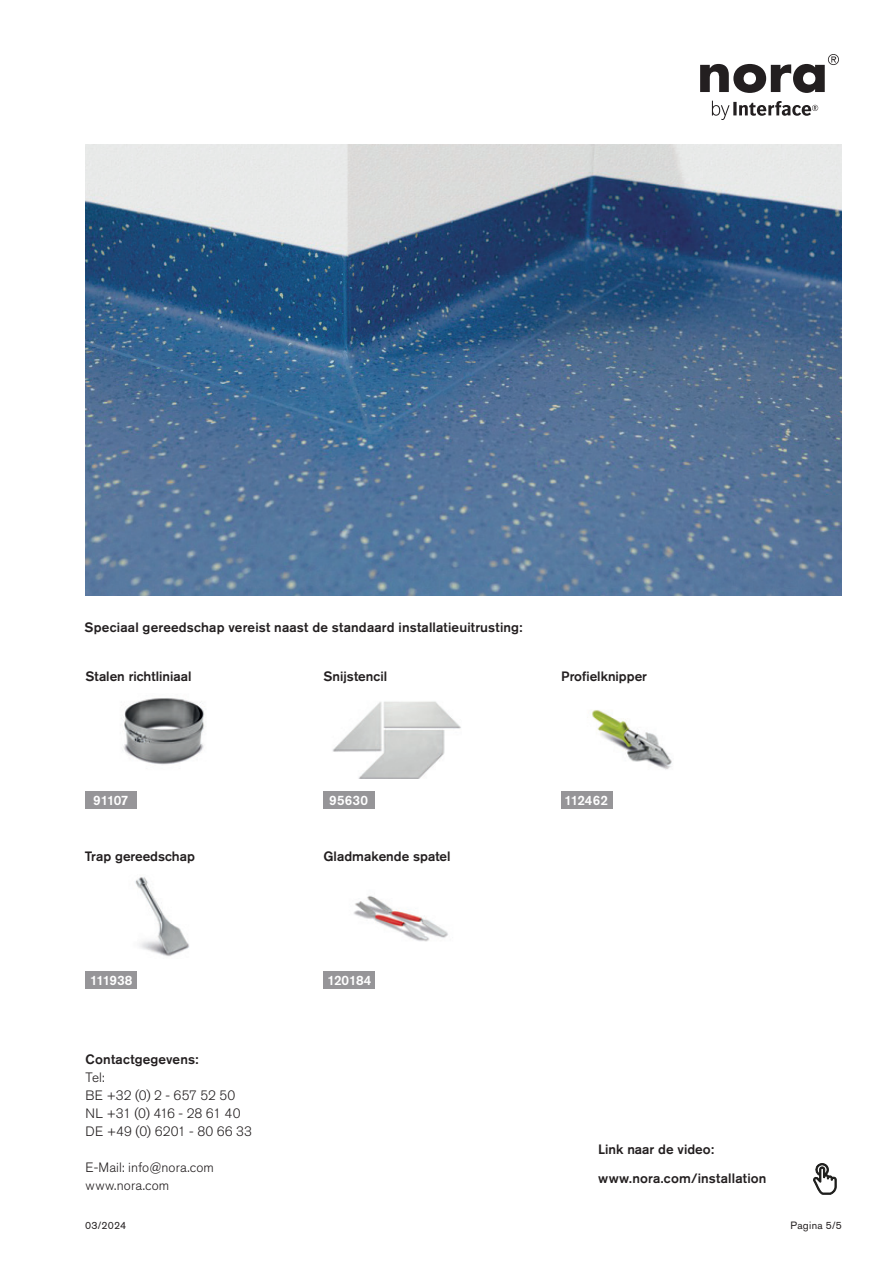
<style>
.page{position:relative;width:893px;height:1263px;background:#fff}
.page>*{position:absolute;margin:0;border:0;box-sizing:border-box;transform-origin:0 0}
.t1{font:500 13.5px "Akzidenz Grotesk Pro";letter-spacing:.005em;color:#231f20}
.t2{font:300 13.5px/18px "Akzidenz Grotesk Pro";letter-spacing:.01em;color:#231f20}
.t3{font:500 13.5px "Akzidenz Grotesk Pro";color:#fff}
.t4{font:10.5px "Akzidenz Grotesk Pro";letter-spacing:.025em;color:#231f20}
</style>
<div class="page">
<svg style="left:700px;top:54px;width:139px;height:39px"></svg>
<svg style="left:712px;top:101px;width:106px;height:19px"></svg>
<img style="left:85px;top:145px;width:757px;height:451px">
<img style="left:121px;top:698px;width:84px;height:67px">
<div style="left:85px;top:792px;width:51px;height:17px;background:#969598"></div>
<img style="left:332px;top:701px;width:129px;height:78px">
<div style="left:323px;top:792px;width:51px;height:17px;background:#969598"></div>
<img style="left:587px;top:710px;width:85px;height:60px">
<div style="left:561px;top:792px;width:51px;height:17px;background:#969598"></div>
<div style="left:85px;top:972px;width:51px;height:17px;background:#969598"></div>
<img style="left:135px;top:877px;width:54px;height:80px">
<img style="left:353px;top:895px;width:95px;height:47px">
<div style="left:323px;top:972px;width:51px;height:17px;background:#969598"></div>
<svg style="left:813px;top:1163px;width:23px;height:32px"></svg>
<p class="t1" style="left:85px;top:618px;width:439px">Speciaal gereedschap vereist naast de standaard installatieuitrusting:</p>
<p class="t1" style="left:85px;top:668px;width:107px">Stalen richtliniaal</p>
<p class="t1" style="left:324px;top:668px;width:65px">Snijstencil</p>
<p class="t1" style="left:561px;top:668px;width:87px">Profielknipper</p>
<p class="t3" style="left:93px;top:791px;width:37px">91107</p>
<p class="t3" style="left:329px;top:791px;width:40px">95630</p>
<p class="t3" style="left:564px;top:791px;width:45px">112462</p>
<p class="t1" style="left:85px;top:848px;width:112px">Trap gereedschap</p>
<p class="t1" style="left:324px;top:848px;width:129px">Gladmakende spatel</p>
<p class="t3" style="left:90px;top:972px;width:44px">111938</p>
<p class="t3" style="left:327px;top:972px;width:45px">120184</p>
<p class="t1" style="left:86px;top:1050px;width:114px">Contactgegevens:</p>
<p class="t2" style="left:86px;top:1068px;width:168px">Tel:<br>BE +32 (0) 2 - 657 52 50<br>NL +31 (0) 416 - 28 61 40<br>DE +49 (0) 6201 - 80 66 33</p>
<p class="t2" style="left:86px;top:1158px;width:130px">E-Mail: info@nora.com www.nora.com</p>
<p class="t1" style="left:598px;top:1140px;width:117px">Link naar de video:</p>
<p class="t1" style="left:598px;top:1169px;width:170px">www.nora.com/installation</p>
<p class="t4" style="left:85px;top:1219px;width:43px">03/2024</p>
<p class="t4" style="left:791px;top:1219px;width:53px">Pagina 5/5</p>
</div>
